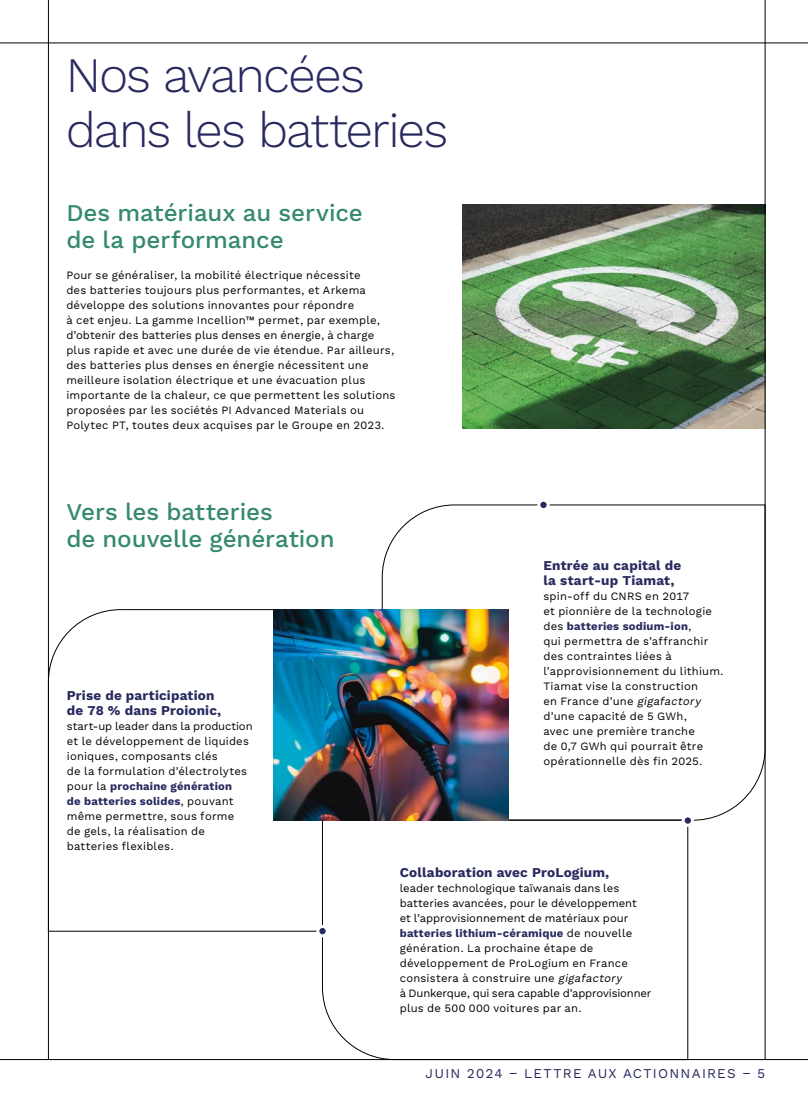
<style>
.page{position:relative;width:808px;height:1106px;background:#fff}
.page>*{position:absolute;margin:0;border:0;box-sizing:border-box;transform-origin:0 0}
.t1{font:300 49.5px/54.9px "Work Sans";letter-spacing:-.04em;color:#282a5f}
.t2{font:500 24px/27px "Work Sans";letter-spacing:-.005em;color:#34896f}
.t3{font:700 13.5px/15px "Work Sans";letter-spacing:.01em;color:#282a5f}
.t4{font:13.5px "Work Sans";letter-spacing:.09em;color:#282a5f}
.t5{font:11.25px/15px "Work Sans";letter-spacing:.015em;color:#000}
.s1{font-weight:700;color:#282a5f}
.s2{font-style:italic}
</style>
<div class="page">
<img style="left:463px;top:204px;width:302px;height:225px">
<svg style="left:381px;top:504px;width:384px;height:317px"></svg>
<div style="left:543px;top:559px;width:187px;height:205px;background:#fff"></div>
<svg style="left:49px;top:609px;width:273px;height:323px"></svg>
<div style="left:67px;top:689px;width:187px;height:160px;background:#fff"></div>
<div style="left:539px;top:500px;width:9px;height:9px;background:#282a5f;border-radius:50%"></div>
<div style="left:537px;top:499px;width:13px;height:12px;border:3px solid #fff;border-radius:50%"></div>
<svg style="left:322px;top:819px;width:366px;height:240px"></svg>
<img style="left:274px;top:609px;width:235px;height:211px">
<div style="left:318px;top:926px;width:9px;height:9px;background:#282a5f;border-radius:50%"></div>
<div style="left:316px;top:925px;width:13px;height:12px;border:3px solid #fff;border-radius:50%"></div>
<div style="left:683px;top:816px;width:9px;height:9px;background:#282a5f;border-radius:50%"></div>
<div style="left:682px;top:814px;width:12px;height:12px;border:3px solid #fff;border-radius:50%"></div>
<hr style="left:0;top:43px;width:808px;height:1px;background:#000">
<hr style="left:0;top:1059px;width:808px;height:1px;background:#000">
<hr style="left:765px;top:0;width:1px;height:1059px;background:#000">
<hr style="left:48px;top:0;width:1px;height:1059px;background:#000">
<h1 class="t1" style="left:66px;top:50px;width:384px">Nos avancées dans les batteries</h1>
<h2 class="t2" style="left:66px;top:200px;width:298px">Des matériaux au service de la performance</h2>
<p class="t5" style="left:66px;top:268px;width:331px">Pour se généraliser, la mobilité électrique nécessite<br>des batteries toujours plus performantes, et Arkema développe des solutions innovantes pour répondre<br>à cet enjeu. La gamme Incellion™ permet, par exemple, d’obtenir des batteries plus denses en énergie, à charge plus rapide et avec une durée de vie étendue. Par ailleurs, des batteries plus denses en énergie nécessitent une meilleure isolation électrique et une évacuation plus importante de la chaleur, ce que permettent les solutions proposées par les sociétés PI Advanced Materials ou Polytec PT, toutes deux acquises par le Groupe en 2023.</p>
<h2 class="t2" style="left:66px;top:499px;width:270px">Vers les batteries<br>de nouvelle génération</h2>
<p class="t3" style="left:67px;top:688px;width:156px">Prise de participation de 78 % dans Proionic,</p>
<p class="t5" style="left:67px;top:719px;width:187px">start-up leader dans la production et le développement de liquides ioniques, composants clés<br>de la formulation d’électrolytes pour la <span class="s1">prochaine génération<br>de batteries solides</span>, pouvant même permettre, sous forme<br>de gels, la réalisation de batteries flexibles.</p>
<p class="t3" style="left:543px;top:558px;width:139px">Entrée au capital de la start-up Tiamat,</p>
<p class="t5" style="left:543px;top:589px;width:182px">spin-off du CNRS en 2017<br>et pionnière de la technologie des <span class="s1">batteries sodium-ion</span>,<br>qui permettra de s’affranchir des contraintes liées à l’approvisionnement du lithium.<br>Tiamat vise la construction<br>en France d’une <span class="s2">gigafactory </span>d’une capacité de 5 GWh,<br>avec une première tranche<br>de 0,7 GWh qui pourrait être opérationnelle dès fin 2025.</p>
<p class="t3" style="left:400px;top:866px;width:211px">Collaboration avec ProLogium,</p>
<p class="t5" style="left:400px;top:881px;width:253px">leader technologique taïwanais dans les batteries avancées, pour le développement<br>et l’approvisionnement de matériaux pour <span class="s1">batteries lithium-céramique</span> de nouvelle génération. La prochaine étape de développement de ProLogium en France consistera à construire une <span class="s2">gigafactory<br></span>à Dunkerque, qui sera capable d’approvisionner plus de 500 000 voitures par an.</p>
<p class="t4" style="left:426px;top:1065px;width:341px">JUIN 2024 – LETTRE AUX ACTIONNAIRES – 5</p>
</div>
